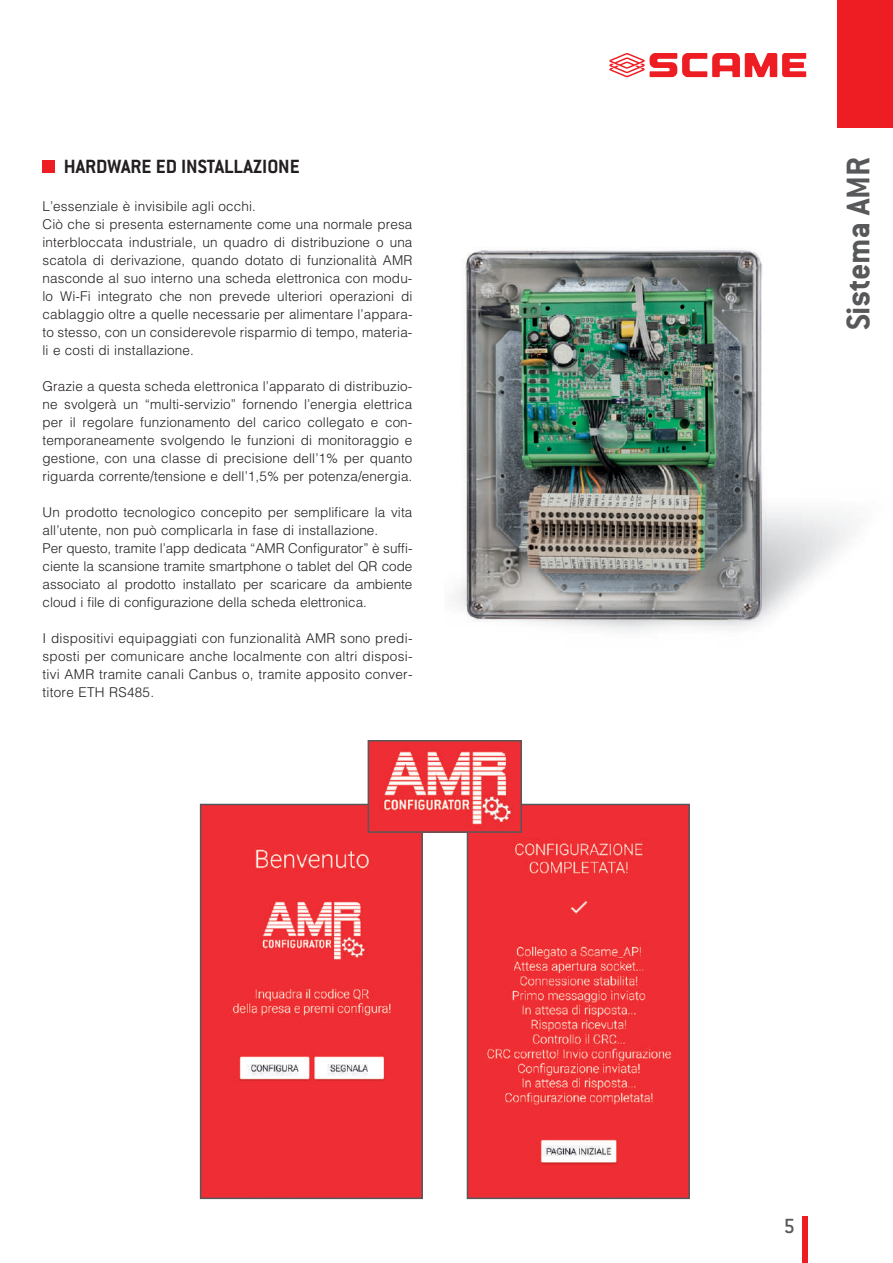
<style>
.page{position:relative;width:893px;height:1263px;background:#fff}
.page>*{position:absolute;margin:0;border:0;box-sizing:border-box;transform-origin:0 0}
.t1{font:700 36px "Conduit ITC";letter-spacing:-.005em;color:#57585a}
.t2{font:500 22.5px "Conduit ITC";color:#57585a}
.t3{font:700 21px "Conduit ITC";color:#231f20}
.t4{font:300 13.5px/18px "Helvetica";letter-spacing:.01em;color:#231f20}
</style>
<div class="page">
<img style="left:454px;top:250px;width:402px;height:381px">
<svg style="left:609px;top:53px;width:197px;height:24px"></svg>
<div style="left:838px;top:0;width:55px;height:128px;background:#ee1d23"></div>
<div style="left:803px;top:1216px;width:5px;height:47px;background:#ee1d23"></div>
<div style="left:43px;top:160px;width:12px;height:13px;background:#ee1d23"></div>
<img style="left:203px;top:807px;width:217px;height:389px">
<div style="left:200px;top:804px;width:223px;height:395px;border:2px solid #57585a"></div>
<img style="left:470px;top:807px;width:217px;height:389px">
<div style="left:467px;top:804px;width:223px;height:395px;border:2px solid #57585a"></div>
<img style="left:371px;top:743px;width:148px;height:87px">
<div style="left:368px;top:740px;width:154px;height:93px;border:2px solid #57585a"></div>
<h3 class="t3" style="left:64px;top:155px;width:238px">HARDWARE ED INSTALLAZIONE</h3>
<p class="t4" style="left:43px;top:197px;width:371px">L’essenziale è invisibile agli occhi.<br>Ciò che si presenta esternamente come una normale presa interbloccata industriale, un quadro di distribuzione o una scatola di derivazione, quando dotato di funzionalità AMR nasconde al suo interno una scheda elettronica con modu&shy;lo Wi-Fi integrato che non prevede ulteriori operazioni di cablaggio oltre a quelle necessarie per alimentare l’appara&shy;to stesso, con un considerevole risparmio di tempo, materia&shy;li e costi di installazione.</p>
<p class="t4" style="left:43px;top:377px;width:371px;text-align:justify">Grazie a questa scheda elettronica l’apparato di distribuzio&shy;ne svolgerà un “multi-servizio” fornendo l’energia elettrica per il regolare funzionamento del carico collegato e con&shy;temporaneamente svolgendo le funzioni di monitoraggio e gestione, con una classe di precisione dell’1% per quanto riguarda corrente/tensione e dell’1,5% per potenza/energia.</p>
<p class="t4" style="left:43px;top:503px;width:371px">Un prodotto tecnologico concepito per semplificare la vita all’utente, non può complicarla in fase di installazione.<br>Per questo, tramite l’app dedicata “AMR Configurator” è suffi&shy;ciente la scansione tramite smartphone o tablet del QR code associato al prodotto installato per scaricare da ambiente cloud i file di configurazione della scheda elettronica.</p>
<p class="t4" style="left:43px;top:629px;width:371px;text-align:justify">I dispositivi equipaggiati con funzionalità AMR sono predi&shy;sposti per comunicare anche localmente con altri disposi&shy;tivi AMR tramite canali Canbus o, tramite apposito conver&shy;titore ETH RS485.</p>
<h1 class="t1" style="left:837px;top:330px;width:175px;rotate:-90deg">Sistema AMR</h1>
<h2 class="t2" style="left:783px;top:1214px;width:13px">5</h2>
</div>
